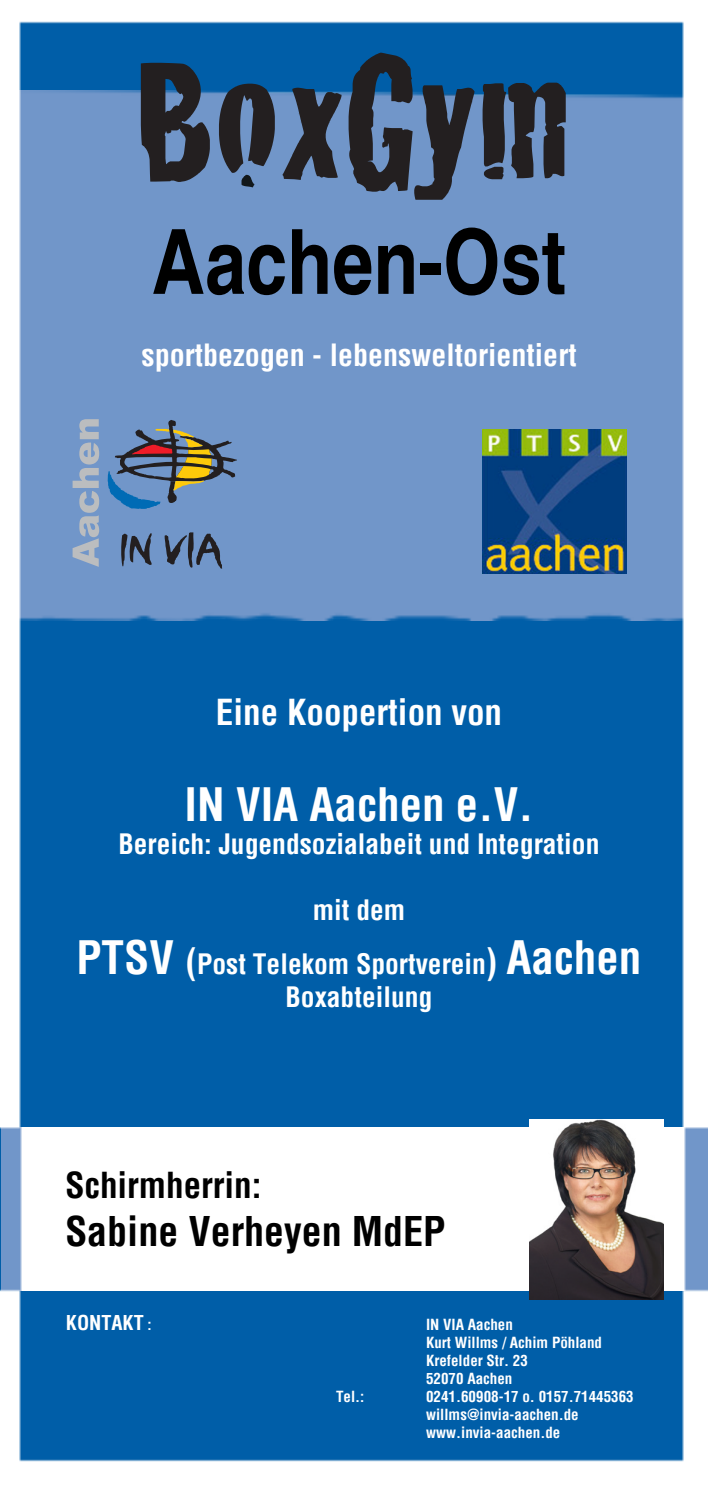
<style>
.page{position:relative;width:708px;height:1488px;background:#fff}
.page>*{position:absolute;margin:0;border:0;box-sizing:border-box;transform-origin:0 0}
.t1{font:700 condensed 90px "Helvetica";color:#000}
.t2{font:700 condensed 45px "Helvetica";color:#fff}
.t3{font:700 condensed 40px "Helvetica";color:#000}
.t4{font:700 condensed 35px "Helvetica";color:#fff}
.t5{font:700 condensed 35px "Helvetica";color:#000}
.t6{font:700 condensed 30px "Helvetica";color:#fff}
.t7{font:700 condensed 27.5px/54px "Helvetica";color:#fff;text-align:center}
.t8{font:700 condensed 20px "Helvetica";color:#fff}
.t9{font:700 condensed 15px/18px "Helvetica";color:#fff}
.s1{font-size:45px}
.s2{font-size:35px}
.s3{font-size:15px}
</style>
<div class="page">
<img style="left:0;top:21px;width:708px;height:1441px">
<img style="left:1px;top:1128px;width:706px;height:162px">
<img style="left:529px;top:1119px;width:134px;height:180px">
<img style="left:0;top:90px;width:708px;height:530px">
<svg style="left:73px;top:419px;width:26px;height:148px"></svg>
<svg style="left:107px;top:420px;width:130px;height:89px"></svg>
<svg style="left:121px;top:533px;width:31px;height:33px"></svg>
<svg style="left:164px;top:532px;width:59px;height:37px"></svg>
<img style="left:482px;top:430px;width:144px;height:144px">
<svg style="left:282px;top:88px;width:59px;height:92px"></svg>
<svg style="left:482px;top:83px;width:83px;height:96px"></svg>
<svg style="left:141px;top:63px;width:69px;height:119px"></svg>
<svg style="left:219px;top:84px;width:56px;height:103px"></svg>
<svg style="left:348px;top:53px;width:126px;height:147px"></svg>
<p class="t1" style="left:152px;top:208px;width:416px">Aachen-Ost</p>
<p class="t6" style="left:141px;top:335px;width:437px">sportbezogen - lebensweltorientiert</p>
<p class="t4" style="left:216px;top:689px;width:287px">Eine Koopertion von</p>
<p class="t2" style="left:184px;top:775px;width:350px">IN VIA Aachen e.V.</p>
<p class="t7" style="left:119px;top:817px;width:482px">Bereich: Jugendsozialabeit und Integration</p>
<p class="t7" style="left:76px;top:883px;width:566px">mit dem<br><span class="s1">PTSV</span> <span class="s2">(</span>Post Telekom Sportverein<span class="s2">)</span> <span class="s1">Aachen</span></p>
<p class="t7" style="left:285px;top:970px;width:148px">Boxabteilung</p>
<p class="t5" style="left:65px;top:1162px;width:198px">Schirmherrin:</p>
<p class="t3" style="left:65px;top:1204px;width:382px">Sabine Verheyen MdEP</p>
<p class="t8" style="left:66px;top:1309px;width:87px">KONTAKT <span class="s3">:</span></p>
<p class="t9" style="left:426px;top:1315px;width:177px">IN VIA Aachen<br>Kurt Willms / Achim Pöhland<br>Krefelder Str. 23<br>52070 Aachen</p>
<p class="t9" style="left:336px;top:1387px;width:30px">Tel.:</p>
<p class="t9" style="left:426px;top:1387px;width:209px">0241.60908-17 o. 0157.71445363 willms@invia-aachen.de www.invia-aachen.de</p>
</div>
